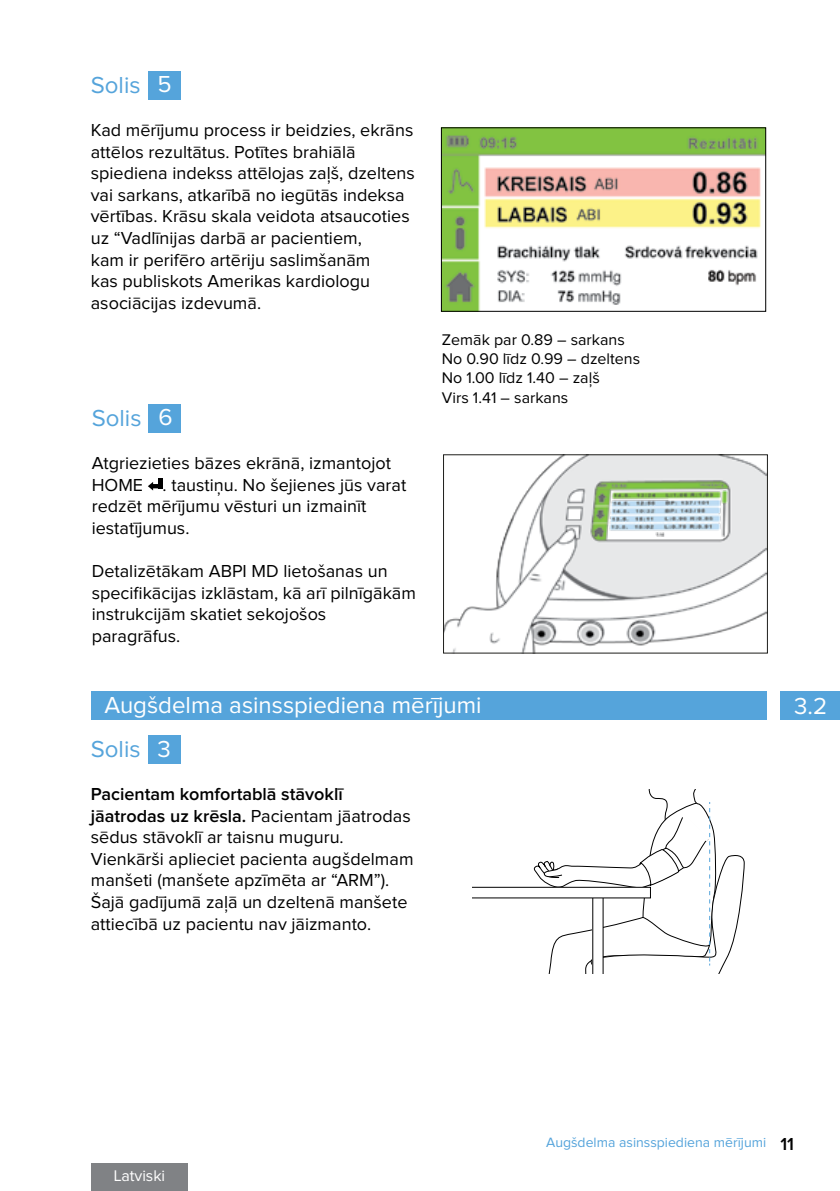
<style>
.page{position:relative;width:840px;height:1191px;background:#fff}
.page>*{position:absolute;margin:0;border:0;box-sizing:border-box;transform-origin:0 0}
.t1{font:24px "Proxima Nova";color:#fff}
.t2{font:24px "Proxima Nova";color:#55a4db}
.t3{font:18px/21.6px "Proxima Nova";color:#000}
.t4{font:16px/19.2px "Proxima Nova";color:#000}
.t5{font:16px "Proxima Nova";color:#fff}
.t6{font:14px "Proxima Nova";color:#55a4db}
.s1{font-weight:600}
.s2{font-weight:600;font-size:18px;color:#000}
</style>
<div class="page">
<div style="left:91px;top:1162px;width:96px;height:29px;background:#808285"></div>
<div style="left:91px;top:691px;width:674px;height:28px;background:#55a4db"></div>
<div style="left:780px;top:691px;width:59px;height:28px;background:#55a4db"></div>
<div style="left:147px;top:71px;width:33px;height:28px;background:#55a4db"></div>
<img style="left:442px;top:129px;width:321px;height:181px">
<div style="left:440px;top:127px;width:325px;height:185px;border:1px solid #000"></div>
<div style="left:148px;top:404px;width:33px;height:28px;background:#55a4db"></div>
<div style="left:147px;top:735px;width:33px;height:28px;background:#55a4db"></div>
<svg style="left:148px;top:482px;width:10px;height:8px"></svg>
<hr style="left:158px;top:478px;width:4px;height:10px;background:#000">
<svg style="left:472px;top:789px;width:272px;height:184px"></svg>
<img style="left:445px;top:456px;width:320px;height:195px">
<div style="left:443px;top:454px;width:324px;height:199px;border:1px solid #1d1d1a"></div>
<h1 class="t1" style="left:157px;top:73px;width:16px">5</h1>
<h1 class="t2" style="left:91px;top:74px;width:51px">Solis</h1>
<p class="t3" style="left:91px;top:120px;width:325px">Kad mērījumu process ir beidzies, ekrāns attēlos rezultātus. Potītes brahiālā spiediena indekss attēlojas zaļš, dzeltens vai sarkans, atkarībā no iegūtās indeksa vērtības. Krāsu skala veidota atsaucoties uz “Vadlīnijas darbā ar pacientiem,<br>kam ir perifēro artēriju saslimšanām<br>kas publiskots Amerikas kardiologu asociācijas izdevumā.</p>
<h1 class="t1" style="left:158px;top:406px;width:16px">6</h1>
<h1 class="t2" style="left:92px;top:407px;width:51px">Solis</h1>
<p class="t3" style="left:92px;top:453px;width:316px">Atgriezieties bāzes ekrānā, izmantojot<br>HOME . taustiņu. No šejienes jūs varat redzēt mērījumu vēsturi un izmainīt iestatījumus.</p>
<p class="t3" style="left:92px;top:561px;width:325px">Detalizētākam ABPI MD lietošanas un specifikācijas izklāstam, kā arī pilnīgākām instrukcijām skatiet sekojošos paragrāfus.</p>
<p class="t4" style="left:441px;top:331px;width:200px">Zemāk par 0.89 – sarkans<br>No 0.90 līdz 0.99 – dzeltens<br>No 1.00 līdz 1.40 – zaļš<br>Virs 1.41 – sarkans</p>
<h1 class="t1" style="left:104px;top:694px;width:374px">Augšdelma asinsspiediena mērījumi￼</h1>
<h1 class="t1" style="left:793px;top:694px;width:35px">3.2</h1>
<h1 class="t1" style="left:157px;top:737px;width:15px">3</h1>
<h1 class="t2" style="left:91px;top:738px;width:51px">Solis</h1>
<p class="t3" style="left:91px;top:784px;width:324px"><span class="s1">Pacientam komfortablā stāvoklī jāatrodas uz krēsla.</span> Pacientam jāatrodas sēdus stāvoklī ar taisnu muguru.<br>Vienkārši aplieciet pacienta augšdelmam manšeti (manšete apzīmēta ar “ARM”).<br>Šajā gadījumā zaļā un dzeltenā manšete attiecībā uz pacientu nav jāizmanto.</p>
<p class="t5" style="left:114px;top:1168px;width:53px">Latviski</p>
<p class="t6" style="left:546px;top:1135px;width:249px">Augšdelma asinsspiediena mērījumi <span class="s2">11</span></p>
</div>
